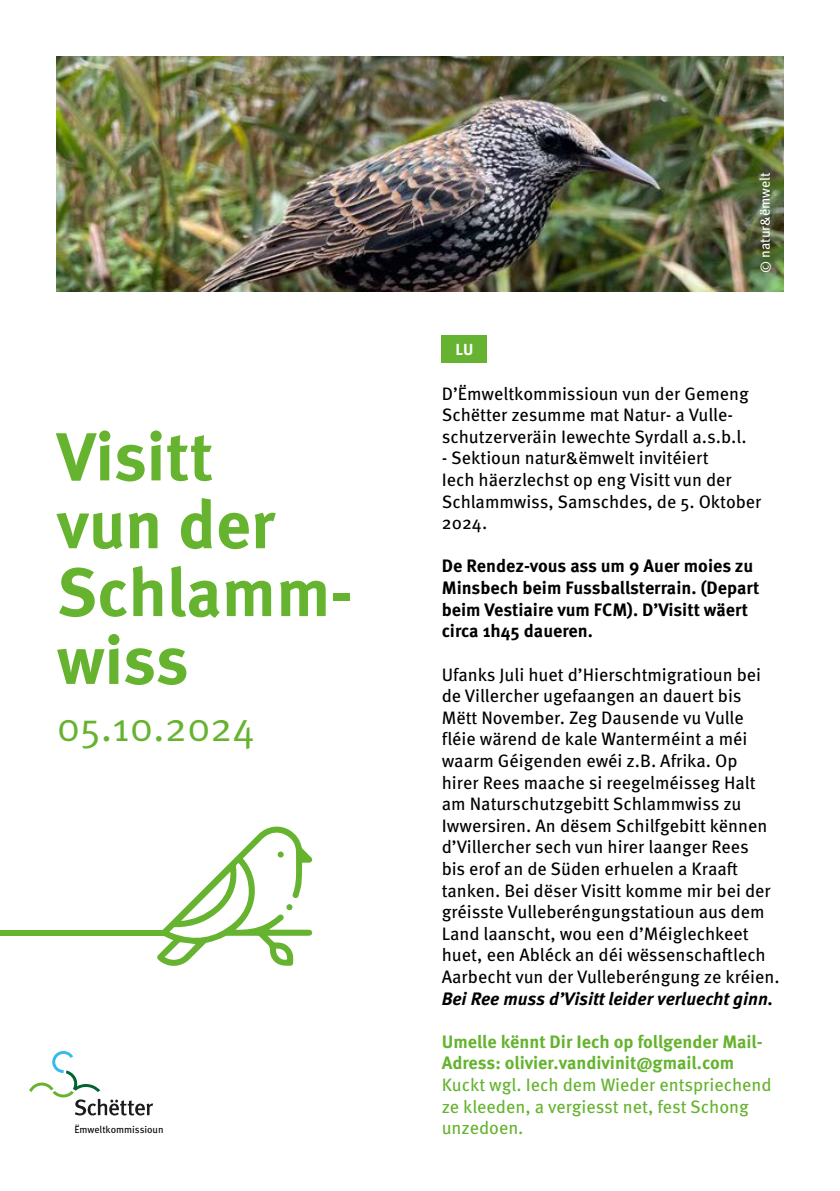
<style>
.page{position:relative;width:840px;height:1191px;background:#fff}
.page>*{position:absolute;margin:0;border:0;box-sizing:border-box;transform-origin:0 0}
.t1{font:700 67.8px/67.8px "Meta Pro";letter-spacing:-.005em;color:#65b32e}
.t2{font:40.6px "Meta Pro Norm";color:#65b32e}
.t3{font:18px/21.6px "Meta Pro";color:#000}
.t4{font:700 18px/21.6px "Meta Pro";color:#000}
.t5{font:18px/21.6px "Meta Pro";color:#65b32e}
.t6{font:700 18px/21.6px "Meta Pro";color:#65b32e}
.t7{font:italic 700 18px "Meta Pro";color:#000}
.t8{font:700 16px "Meta Pro";color:#fff}
.t9{font:14px "Meta Pro";letter-spacing:-.005em;color:#fff}
.t10{font:10px "Meta Pro";color:#000}
</style>
<div class="page">
<div style="left:441px;top:335px;width:46px;height:27px;background:#65b331"></div>
<img style="left:57px;top:57px;width:725px;height:234px">
<svg style="left:29px;top:1051px;width:124px;height:64px"></svg>
<svg style="left:156px;top:826px;width:156px;height:140px"></svg>
<div style="left:0;top:929px;width:166px;height:6px;background:#65b32e"></div>
<h1 class="t1" style="left:57px;top:418px;width:298px">Visitt<br>vun der<br>Schlamm&shy;wiss</h1>
<h2 class="t2" style="left:57px;top:696px;width:199px">05.10.2024</h2>
<p class="t10" style="left:74px;top:1121px;width:91px">Ëmweltkommissioun</p>
<p class="t8" style="left:455px;top:336px;width:19px">LU</p>
<p class="t9" style="left:754px;top:273px;width:102px;rotate:-90deg">© natur&amp;ëmwelt</p>
<p class="t3" style="left:441px;top:381px;width:308px">D’Ëmweltkommissioun vun der Gemeng<br>Schëtter zesumme mat Natur- a Vulle&shy;schutzerveräin Iewechte Syrdall a.s.b.l.</p>
<p class="t3" style="left:441px;top:446px;width:321px">- Sektioun natur&amp;ëmwelt invitéiert<br>Iech häerzlechst op eng Visitt vun der<br>Schlammwiss, Samschdes, de 5. Oktober<br>2024.</p>
<p class="t4" style="left:441px;top:554px;width:319px">De Rendez-vous ass um 9 Auer moies zu Minsbech beim Fussballsterrain. (Depart beim Vestiaire vum FCM). D’Visitt wäert circa 1h45 daueren.</p>
<p class="t3" style="left:441px;top:662px;width:339px">Ufanks Juli huet d’Hierschtmigratioun bei de Villercher ugefaangen an dauert bis Mëtt November. Zeg Dausende vu Vulle fléie wärend de kale Wanterméint a méi waarm Géigenden ewéi z.B. Afrika. Op<br>hirer Rees maache si reegelméisseg Halt am Naturschutzgebitt Schlammwiss zu Iwwersiren. An dësem Schilfgebitt kënnen d’Villercher sech vun hirer laanger Rees<br>bis erof an de Süden erhuelen a Kraaft tanken. Bei dëser Visitt komme mir bei der gréisste Vulleberéngungstatioun aus dem Land laanscht, wou een d’Méiglechkeet huet, een Abléck an déi wëssenschaftlech Aarbecht vun der Vulleberéngung ze kréien.</p>
<p class="t7" style="left:441px;top:984px;width:333px">Bei Ree muss d’Visitt leider verluecht ginn.</p>
<p class="t6" style="left:441px;top:1029px;width:322px">Umelle kënnt Dir Iech op follgender Mail-<br>Adress: olivier.vandivinit@gmail.com</p>
<p class="t5" style="left:441px;top:1072px;width:331px">Kuckt wgl. Iech dem Wieder entspriechend ze kleeden, a vergiesst net, fest Schong unzedoen.</p>
</div>
